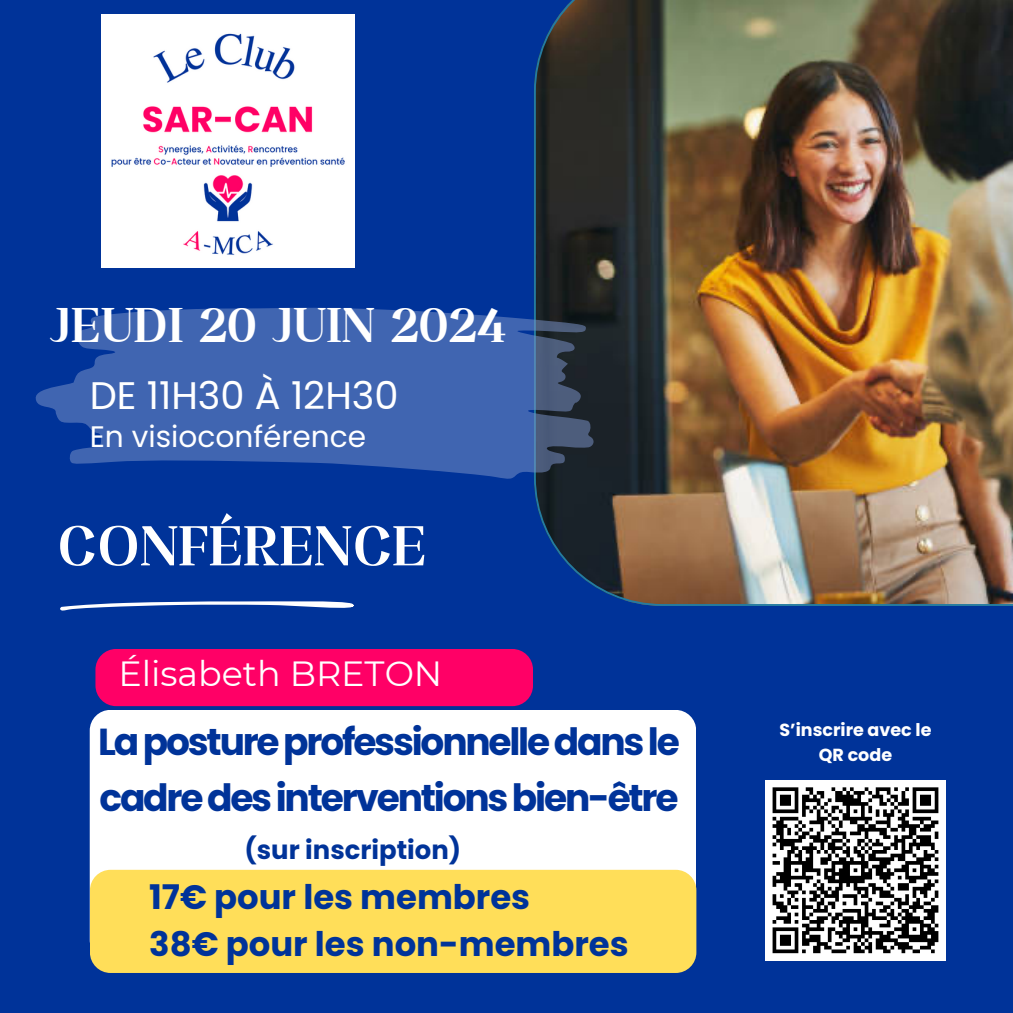
<style>
.page{position:relative;width:1013px;height:1013px;background:#fff}
.page>*{position:absolute;margin:0;border:0;box-sizing:border-box;transform-origin:0 0}
.t1{font:700 55.88px "Cloud Lucent";color:#fff}
.t2{font:700 48.38px "Cloud Lucent";color:#fff}
.t3{font:38.38px "Poppins";color:#fff}
.t4{font:700 37.5px/56.2px "Poppins";letter-spacing:-.06em;color:#039}
.t5{font:34.88px "Montserrat";color:#fff}
.t6{font:700 33.88px/46.9px "Poppins";color:#039}
.t7{font:29.62px "Poppins";color:#fff}
.t8{font:700 25.88px "Poppins";color:#039}
.t9{font:700 17.5px/24.4px "Poppins";color:#fff;text-align:center}
</style>
<div class="page">
<div style="left:0;top:0;width:1012px;height:1012px;background:#039"></div>
<svg style="left:60px;top:601px;width:293px;height:9px"></svg>
<img style="left:534px;top:0;width:478px;height:606px">
<div style="left:90px;top:710px;width:605px;height:250px;background:#fff;border-radius:21px"></div>
<div style="left:90px;top:869px;width:606px;height:103px;background:#ffde59;border-radius:21px"></div>
<div style="left:95px;top:649px;width:438px;height:57px;background:#f06;border-radius:21px"></div>
<img style="left:101px;top:14px;width:253px;height:253px">
<svg style="left:35px;top:308px;width:558px;height:171px;fill:#4065b1"></svg>
<div style="left:765px;top:780px;width:180px;height:180px;background:#fff"></div>
<svg style="left:772px;top:787px;width:167px;height:167px"></svg>
<h3 class="t2" style="left:49px;top:298px;width:458px">JEUDI 20 JUIN 2024</h3>
<p class="t3" style="left:90px;top:369px;width:310px">DE 11H30 À 12H30</p>
<h1 class="t7" style="left:90px;top:416px;width:278px">En visioconférence</h1>
<p class="t1" style="left:57px;top:514px;width:371px">CONFÉRENCE</p>
<h4 class="t5" style="left:118px;top:652px;width:325px">Élisabeth BRETON</h4>
<h2 class="t4" style="left:98px;top:713px;width:583px">Lapostureprofessionnelledansle cadredesinterventionsbien-être</h2>
<h5 class="t8" style="left:244px;top:831px;width:218px">(sur inscription)</h5>
<p class="t6" style="left:149px;top:873px;width:481px">17€ pour les membres<br>38€ pour les non-membres</p>
<h6 class="t9" style="left:779px;top:718px;width:153px">S’inscrire avec le<br>QR code</h6>
</div>
